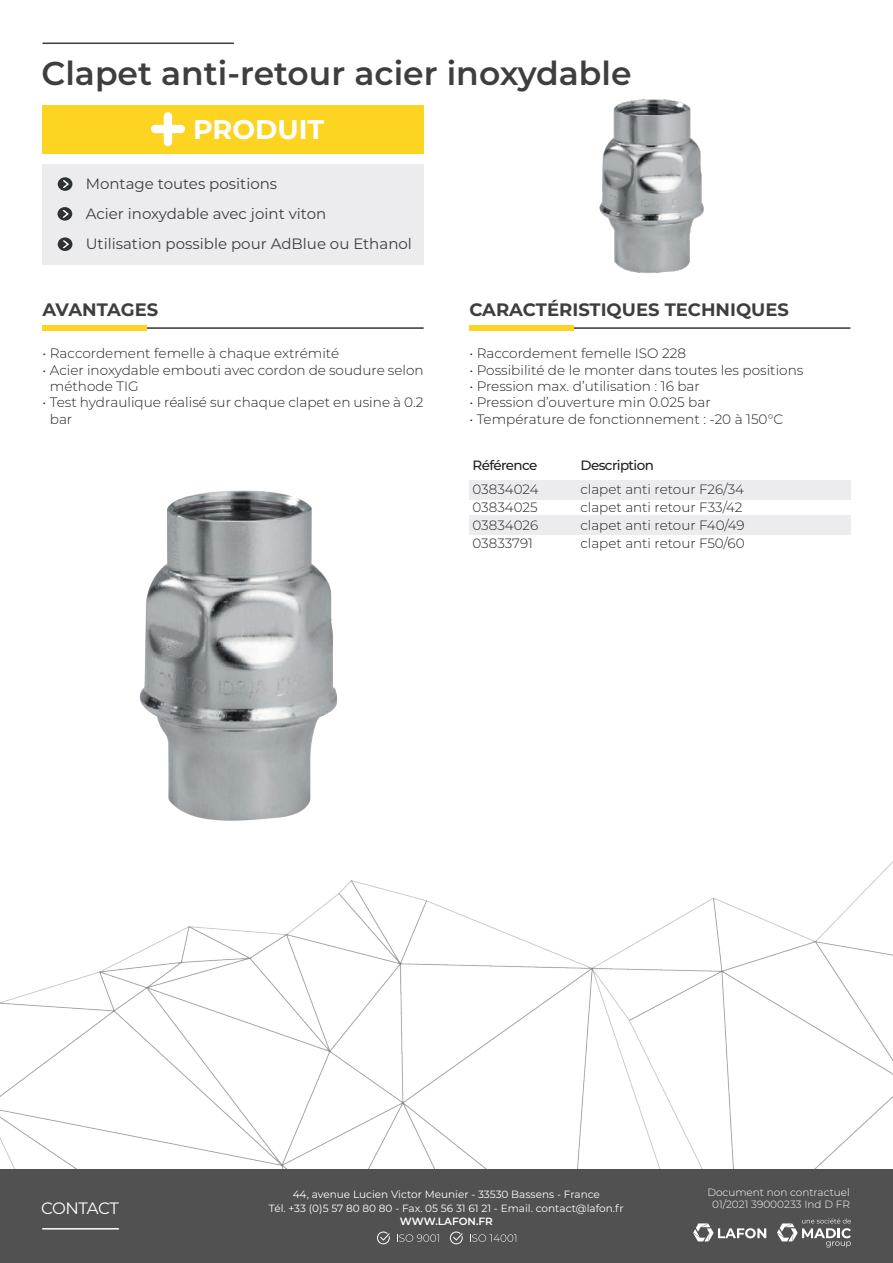
<style>
.page{position:relative;width:893px;height:1263px;background:#fff}
.page>*{position:absolute;margin:0;border:0;box-sizing:border-box;transform-origin:0 0}
.t1{font:600 33px "Montserrat";color:#3e3e3f}
.t2{font:700 27px "Montserrat";color:#fff}
.t3{font:700 18px "Montserrat";color:#3e3e3f}
.t4{font:16.5px "Montserrat";letter-spacing:-.04em;color:#fff}
.t5{font:15px "Montserrat";color:#3e3e3f}
.paragraphe_technique{font:300 13.65px/16.4px "Montserrat";color:#231f20}
.paragraphe_technique-2{font:300 13.5px "Montserrat";color:#231f20}
.t6{font:500 13.5px "Montserrat";letter-spacing:-.045em;color:#231f20}
.t7{font:10.5px "Montserrat";color:#fff}
.t8{font:300 10.5px "Montserrat";color:#fff}
.t9{font:600 10.5px "Montserrat";color:#fff}
</style>
<div class="page">
<img style="left:0;top:42px;width:893px;height:1127px">
<div style="left:469px;top:515px;width:381px;height:20px;background:#ececee"></div>
<hr style="left:43px;top:43px;width:191px;height:1px;background:#3e3e3f">
<hr style="left:471px;top:327px;width:379px;height:2px;background:#313436">
<div style="left:469px;top:325px;width:105px;height:5px;background:#fcd421"></div>
<hr style="left:44px;top:327px;width:380px;height:2px;background:#313436">
<div style="left:43px;top:325px;width:104px;height:5px;background:#fcd421"></div>
<img style="left:576px;top:93px;width:148px;height:190px">
<div style="left:0;top:1169px;width:893px;height:94px;background:#515151"></div>
<hr style="left:42px;top:1228px;width:77px;height:1px;background:#fff">
<svg style="left:693px;top:1223px;width:73px;height:18px"></svg>
<svg style="left:777px;top:1218px;width:74px;height:29px"></svg>
<svg style="left:377px;top:1231px;width:13px;height:13px"></svg>
<svg style="left:397px;top:1234px;width:42px;height:8px"></svg>
<svg style="left:470px;top:1234px;width:46px;height:8px"></svg>
<svg style="left:450px;top:1231px;width:13px;height:13px"></svg>
<div style="left:43px;top:165px;width:381px;height:100px;background:#ececee"></div>
<div style="left:43px;top:105px;width:381px;height:48px;background:#fcd421"></div>
<svg style="left:151px;top:112px;width:34px;height:34px"></svg>
<div style="left:58px;top:177px;width:14px;height:14px;background:#2f3235;border-radius:50%"></div>
<svg style="left:63px;top:180px;width:6px;height:8px"></svg>
<div style="left:58px;top:207px;width:14px;height:14px;background:#2f3235;border-radius:50%"></div>
<svg style="left:63px;top:210px;width:6px;height:8px"></svg>
<div style="left:58px;top:237px;width:14px;height:14px;background:#2f3235;border-radius:50%"></div>
<svg style="left:63px;top:240px;width:6px;height:8px"></svg>
<div style="left:469px;top:480px;width:381px;height:20px;background:#ececee"></div>
<img style="left:93px;top:478px;width:282px;height:364px">
<p class="t1" style="left:41px;top:50px;width:592px">Clapet anti-retour acier inoxydable</p>
<p class="t2" style="left:193px;top:110px;width:133px">PRODUIT</p>
<p class="t5" style="left:86px;top:174px;width:193px">Montage toutes positions</p>
<p class="t5" style="left:86px;top:204px;width:242px">Acier inoxydable avec joint viton</p>
<p class="t5" style="left:86px;top:234px;width:328px">Utilisation possible pour AdBlue ou Ethanol</p>
<p class="t3" style="left:43px;top:296px;width:117px">AVANTAGES</p>
<p class="t3" style="left:469px;top:296px;width:321px">CARACTÉRISTIQUES TECHNIQUES</p>
<p class="paragraphe_technique" style="left:469px;top:345px;width:218px">• Raccordement femelle ISO 228</p>
<p class="paragraphe_technique" style="left:469px;top:361px;width:336px">• Possibilité de le monter dans toutes les positions</p>
<p class="paragraphe_technique" style="left:469px;top:378px;width:232px">• Pression max. d’utilisation : 16 bar</p>
<p class="paragraphe_technique" style="left:469px;top:394px;width:243px">• Pression d’ouverture min 0.025 bar</p>
<p class="paragraphe_technique" style="left:469px;top:410px;width:315px">• Température de fonctionnement : -20 à 150°C</p>
<p class="paragraphe_technique" style="left:43px;top:345px;width:298px">• Raccordement femelle à chaque extrémité</p>
<p class="paragraphe_technique" style="left:50px;top:361px;width:375px;text-indent:-7px">• Acier inoxydable embouti avec cordon de soudure selon méthode TIG</p>
<p class="paragraphe_technique" style="left:50px;top:394px;width:375px;text-indent:-7px">• Test hydraulique réalisé sur chaque clapet en usine à 0.2 bar</p>
<p class="t6" style="left:472px;top:455px;width:66px">Référence</p>
<p class="t6" style="left:580px;top:455px;width:75px">Description</p>
<p class="paragraphe_technique-2" style="left:472px;top:480px;width:68px">03834024</p>
<p class="paragraphe_technique-2" style="left:580px;top:480px;width:165px">clapet anti retour F26/34</p>
<p class="paragraphe_technique-2" style="left:472px;top:498px;width:67px">03834025</p>
<p class="paragraphe_technique-2" style="left:580px;top:498px;width:163px">clapet anti retour F33/42</p>
<p class="paragraphe_technique-2" style="left:472px;top:516px;width:67px">03834026</p>
<p class="paragraphe_technique-2" style="left:580px;top:516px;width:166px">clapet anti retour F40/49</p>
<p class="paragraphe_technique-2" style="left:472px;top:534px;width:62px">03833791</p>
<p class="paragraphe_technique-2" style="left:580px;top:534px;width:166px">clapet anti retour F50/60</p>
<p class="t8" style="left:707px;top:1185px;width:144px">Document non contractuel</p>
<p class="t7" style="left:293px;top:1187px;width:309px">44, avenue Lucien Victor Meunier - 33530 Bassens - France</p>
<p class="t7" style="left:269px;top:1201px;width:356px">Tél. +33 (0)5 57 80 80 80 - Fax. 05 56 31 61 21 - Email. contact@lafon.fr</p>
<p class="t9" style="left:400px;top:1213px;width:95px">WWW.LAFON.FR</p>
<p class="t4" style="left:41px;top:1197px;width:79px">CONTACT</p>
<p class="t8" style="left:712px;top:1197px;width:139px">01/2021 39000233 Ind D FR</p>
</div>
